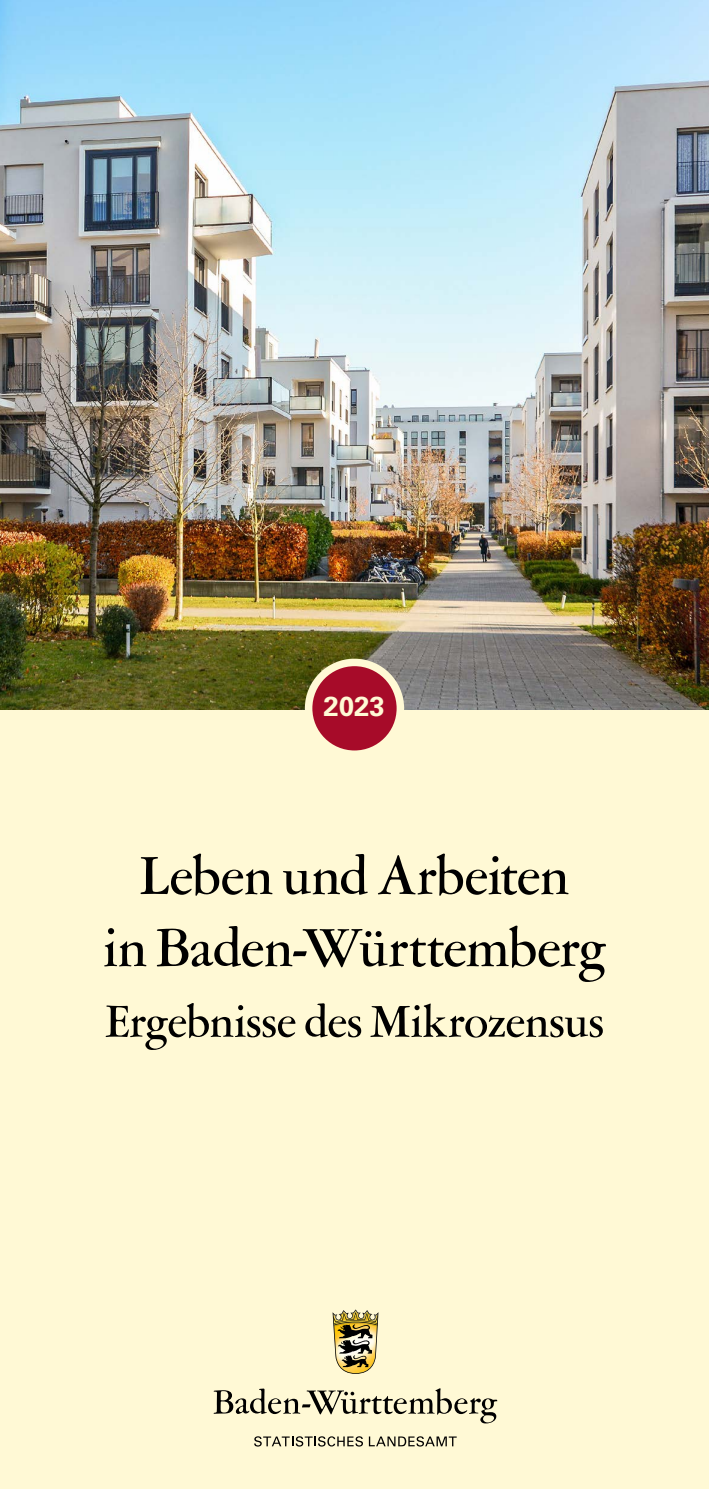
<style>
.page{position:relative;width:709px;height:1489px;background:#fff}
.page>*{position:absolute;margin:0;border:0;box-sizing:border-box;transform-origin:0 0}
.t1{font:500 60px/72px "Garamont Amst SH";color:#000;text-align:center}
.t2{font:500 50px "Garamont Amst SH";letter-spacing:.005em;color:#000}
.t3{font:700 27.5px "Univers";color:#fff9d5}
</style>
<div class="page">
<div style="left:0;top:0;width:709px;height:1488px;background:#fff9d5"></div>
<img style="left:0;top:0;width:709px;height:709px">
<div style="left:308px;top:662px;width:92px;height:92px;background:#a70b29;border-radius:50%"></div>
<div style="left:305px;top:658px;width:99px;height:100px;border:8px solid #fff9d5;border-radius:50%"></div>
<svg style="left:214px;top:1388px;width:283px;height:35px"></svg>
<img style="left:332px;top:1309px;width:46px;height:64px">
<svg style="left:254px;top:1436px;width:109px;height:10px"></svg>
<svg style="left:369px;top:1436px;width:87px;height:10px"></svg>
<p class="t3" style="left:323px;top:690px;width:63px">202316</p>
<h1 class="t1" style="left:104px;top:842px;width:503px">Leben und Arbeiten<br>in Baden-Württemberg</h1>
<h1 class="t2" style="left:105px;top:997px;width:500px">Ergebnisse des Mikrozensus</h1>
</div>
